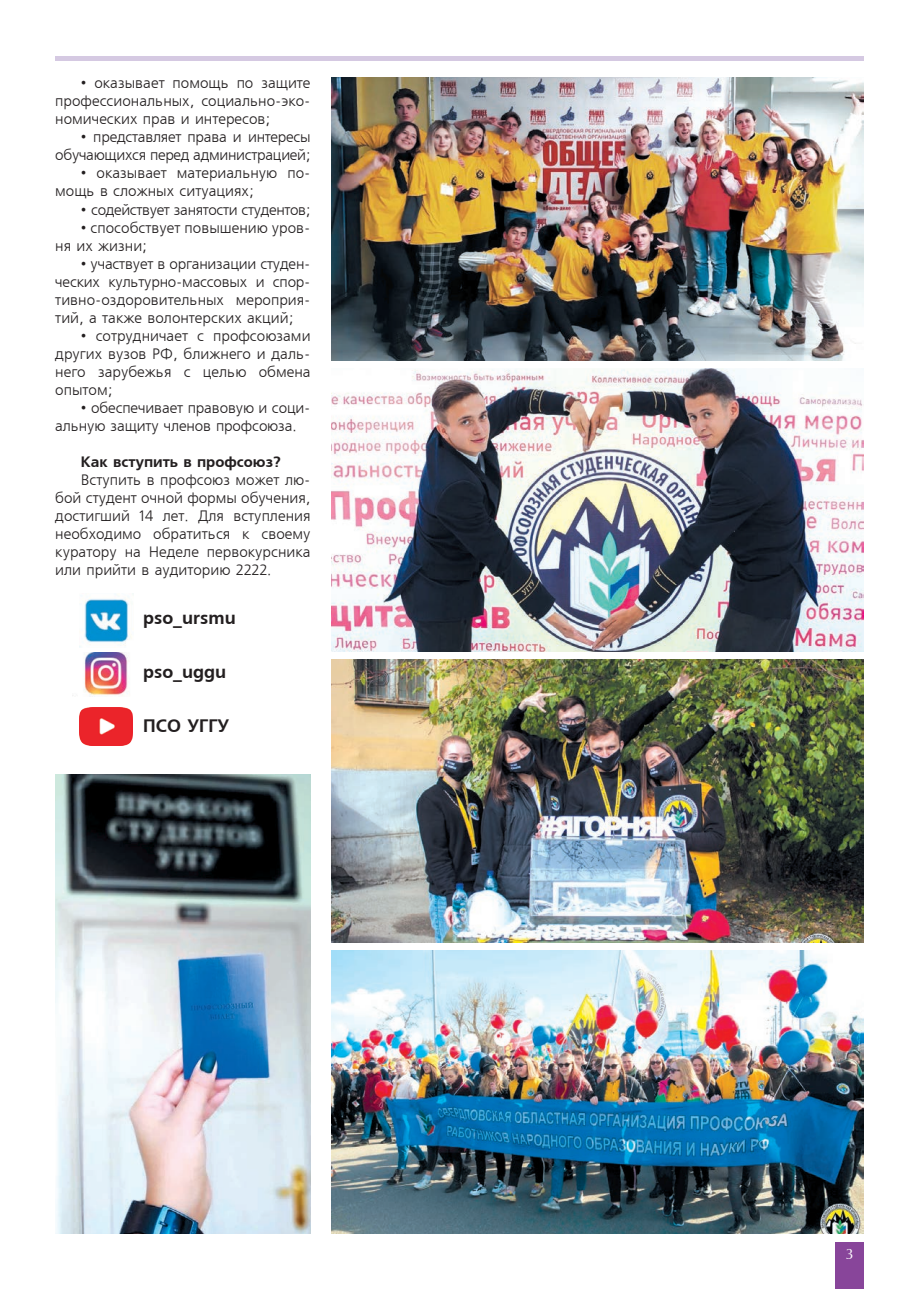
<style>
.page{position:relative;width:919px;height:1289px;background:#fff}
.page>*{position:absolute;margin:0;border:0;box-sizing:border-box;transform-origin:0 0}
.t1{font:18px "AXP Free Set C Bold";color:#231f20}
.t2{font:15px/18px "Free Set CTT";color:#231f20;text-align:justify}
.t3{font:15px/18px "Free Set CTT";letter-spacing:-.02em;color:#231f20;text-align:right}
.t4{font:15px "Free Set CTT";letter-spacing:-.025em;color:#231f20}
.t5{font:15px "AXP Free Set C Bold";color:#231f20}
.t6{font:15px "AG Opus";color:#fff}
</style>
<div class="page">
<div style="left:835px;top:1242px;width:28px;height:46px;background:#88459a"></div>
<hr style="left:55px;top:56px;width:808px;height:4px;background:#d5c9e2">
<img style="left:55px;top:774px;width:255px;height:459px">
<img style="left:332px;top:78px;width:531px;height:282px">
<img style="left:332px;top:659px;width:531px;height:283px">
<img style="left:332px;top:369px;width:531px;height:282px">
<img style="left:332px;top:950px;width:531px;height:283px">
<img style="left:79px;top:707px;width:54px;height:38px">
<img style="left:72px;top:653px;width:58px;height:43px">
<img style="left:80px;top:593px;width:53px;height:54px">
<p class="t2" style="left:55px;top:75px;width:257px;text-indent:26px">• оказывает помощь по защите профессиональных, социально-эко&shy;номических прав и интересов;</p>
<p class="t3" style="left:55px;top:129px;width:257px">• представляет права и интересы обучающихся перед администрацией;</p>
<p class="t2" style="left:55px;top:165px;width:257px;text-indent:26px">• оказывает материальную по&shy;мощь в сложных ситуациях;</p>
<p class="t4" style="left:81px;top:201px;width:231px">• содействует занятости студентов;</p>
<p class="t2" style="left:55px;top:219px;width:257px;text-indent:26px">• способствует повышению уров&shy;ня их жизни;</p>
<p class="t2" style="left:55px;top:255px;width:257px;text-indent:26px">• участвует в организации студен&shy;ческих культурно-массовых и спор&shy;тивно-оздоровительных мероприя&shy;тий, а также волонтерских акций;</p>
<p class="t2" style="left:55px;top:327px;width:257px;text-indent:26px">• сотрудничает с профсоюзами других вузов РФ, ближнего и даль&shy;него зарубежья с целью обмена опытом;</p>
<p class="t2" style="left:55px;top:399px;width:257px;text-indent:26px">• обеспечивает правовую и соци&shy;альную защиту членов профсоюза.</p>
<p class="t5" style="left:81px;top:453px;width:202px">Как вступить в профсоюз?</p>
<p class="t2" style="left:55px;top:471px;width:257px;text-indent:26px">Вступить в профсоюз может лю&shy;бой студент очной формы обучения, достигший 14 лет. Для вступления необходимо обратиться к своему куратору на Неделе первокурсника или прийти в аудиторию 2222.</p>
<p class="t1" style="left:143px;top:607px;width:94px">pso_ursmu</p>
<p class="t1" style="left:143px;top:661px;width:84px">pso_uggu</p>
<p class="t1" style="left:143px;top:715px;width:88px">ПСО УГГУ</p>
<p class="t6" style="left:845px;top:1245px;width:10px">3</p>
</div>
